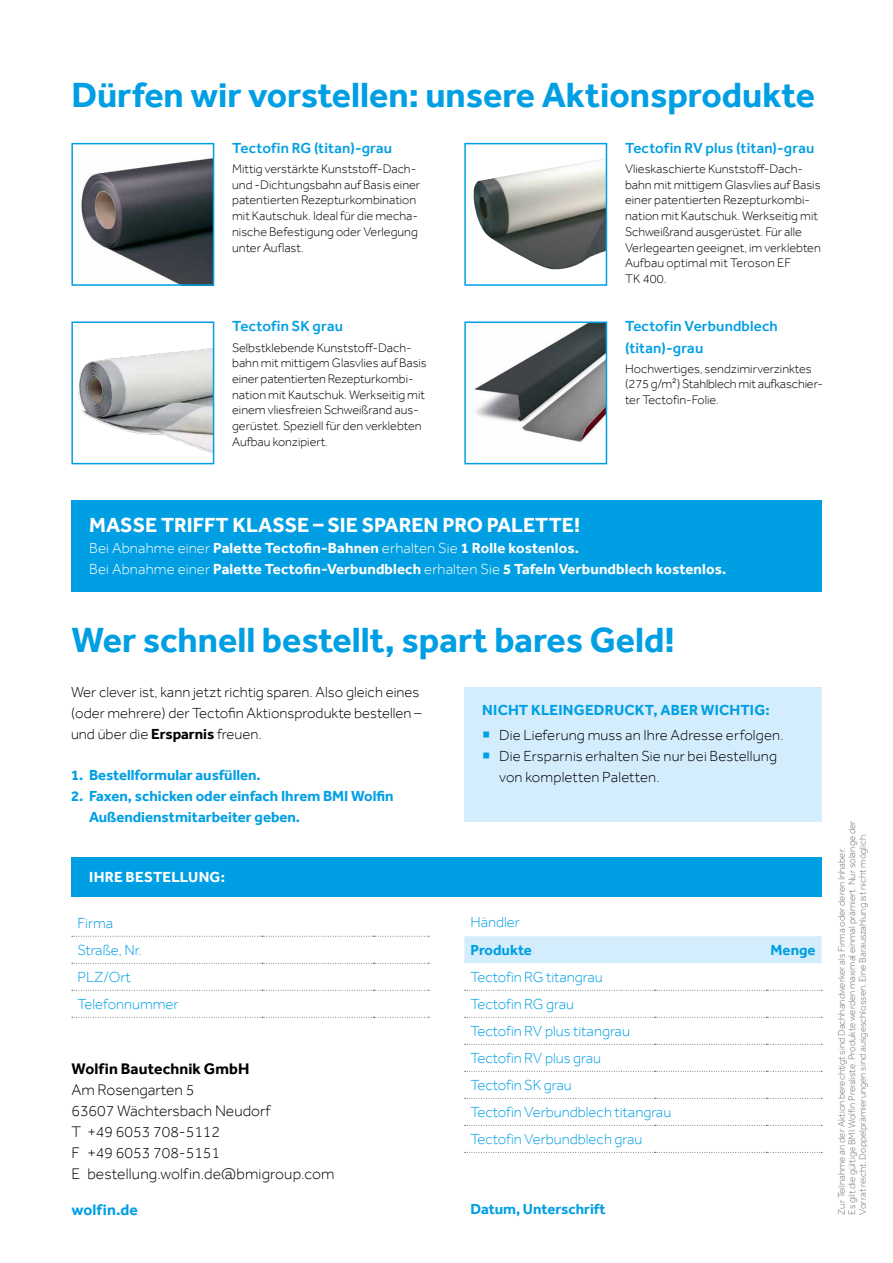
<style>
.page{position:relative;width:893px;height:1263px;background:#fff}
.page>*{position:absolute;margin:0;border:0;box-sizing:border-box;transform-origin:0 0}
.t1{font:700 36px "Effra";color:#009fe3}
.t2{font:700 21px "Effra";color:#fff}
.t3{font:300 15.75px/21px "Effra";color:#000}
.t4{font:700 15.75px "Effra";letter-spacing:.005em;color:#000}
.t5{font:700 15.75px "Effra";letter-spacing:.01em;color:#009fe3}
.t6{font:300 15px/21px "Effra";color:#000}
.t7{font:300 15px/27px "Effra";color:#009fe3}
.t8{font:700 15px/21px "Effra";letter-spacing:.01em;color:#fff}
.t9{font:700 15px/21px "Effra";color:#009fe3}
.t10{font:500 15px/21px "Effra";letter-spacing:.01em;color:#009fe3}
.t11{font:300 12.75px/15.8px "Effra";color:#000}
.t12{font:300 9.75px/10.5px "Effra";color:#706f6f}
.s1{font-weight:300}
.s2{font-weight:700}
.s3{color:#009fe3}
</style>
<div class="page">
<div style="left:71px;top:500px;width:750px;height:92px;background:#009fe3"></div>
<img style="left:81px;top:158px;width:130px;height:125px">
<div style="left:71px;top:143px;width:143px;height:143px;border:2px solid #009fe3"></div>
<img style="left:78px;top:348px;width:133px;height:105px">
<div style="left:71px;top:321px;width:143px;height:143px;border:2px solid #009fe3"></div>
<img style="left:474px;top:324px;width:130px;height:118px">
<div style="left:464px;top:321px;width:143px;height:143px;border:2px solid #009fe3"></div>
<img style="left:473px;top:159px;width:131px;height:111px">
<div style="left:464px;top:143px;width:143px;height:143px;border:2px solid #009fe3"></div>
<div style="left:464px;top:687px;width:357px;height:134px;background:#d4edfc"></div>
<div style="left:464px;top:936px;width:357px;height:27px;background:#d4edfc"></div>
<svg style="left:465px;top:990px;width:357px;height:1px"></svg>
<svg style="left:465px;top:1017px;width:357px;height:1px"></svg>
<svg style="left:465px;top:1044px;width:357px;height:1px"></svg>
<svg style="left:465px;top:1071px;width:357px;height:1px"></svg>
<svg style="left:465px;top:1098px;width:357px;height:1px"></svg>
<svg style="left:465px;top:1125px;width:357px;height:1px"></svg>
<svg style="left:465px;top:1152px;width:357px;height:1px"></svg>
<svg style="left:72px;top:936px;width:357px;height:1px"></svg>
<svg style="left:72px;top:963px;width:357px;height:1px"></svg>
<svg style="left:72px;top:990px;width:357px;height:1px"></svg>
<svg style="left:72px;top:1017px;width:357px;height:1px"></svg>
<div style="left:71px;top:857px;width:750px;height:40px;background:#009fe3"></div>
<h1 class="t1" style="left:71px;top:74px;width:745px">Dürfen wir vorstellen: unsere Aktionsprodukte</h1>
<p class="t10" style="left:232px;top:137px;width:161px">Tectofin RG (titan)-grau</p>
<p class="t11" style="left:232px;top:161px;width:190px">Mittig verstärkte Kunststoff-Dach&shy;und -Dichtungsbahn auf Basis einer patentierten Rezepturkombination mit Kautschuk. Ideal für die mecha&shy;nische Befestigung oder Verlegung unter Auflast.</p>
<p class="t10" style="left:232px;top:316px;width:112px">Tectofin SK grau</p>
<p class="t11" style="left:232px;top:339px;width:196px">Selbstklebende Kunststoff-Dach&shy;bahn mit mittigem Glasvlies auf Basis einer patentierten Rezepturkombi&shy;nation mit Kautschuk. Werkseitig mit einem vliesfreien Schweißrand aus&shy;gerüstet. Speziell für den verklebten Aufbau konzipiert.</p>
<p class="t10" style="left:625px;top:137px;width:191px">Tectofin RV plus (titan)-grau</p>
<p class="t11" style="left:625px;top:161px;width:197px">Vlieskaschierte Kunststoff-Dach&shy;bahn mit mittigem Glasvlies auf Basis einer patentierten Rezepturkombi&shy;nation mit Kautschuk. Werkseitig mit<br>Schweißrand ausgerüstet. Für alle<br>Verlegearten geeignet, im verklebten<br>Aufbau optimal mit Teroson EF<br>TK 400.</p>
<p class="t10" style="left:625px;top:316px;width:154px">Tectofin Verbundblech (titan)-grau</p>
<p class="t11" style="left:625px;top:360px;width:199px">Hochwertiges, sendzimirverzinktes (275 g/m²) Stahlblech mit aufkaschier&shy;ter Tectofin-Folie.</p>
<h2 class="t2" style="left:89px;top:512px;width:492px">MASSE TRIFFT KLASSE – SIE SPAREN PRO PALETTE!</h2>
<p class="t8" style="left:89px;top:537px;width:639px"><span class="s1">Bei Abnahme einer</span> Palette Tectofin-Bahnen <span class="s1">erhalten Sie</span> 1 Rolle kostenlos.<br><span class="s1">Bei Abnahme einer</span> Palette Tectofin-Verbundblech <span class="s1">erhalten Sie</span> 5 Tafeln Verbundblech kostenlos.</p>
<h1 class="t1" style="left:71px;top:618px;width:605px">Wer schnell bestellt, spart bares Geld!</h1>
<p class="t6" style="left:71px;top:682px;width:352px">Wer clever ist, kann jetzt richtig sparen. Also gleich eines (oder mehrere) der Tectofin Aktionsprodukte bestellen – und über die <span class="s2">Ersparnis</span> freuen.</p>
<p class="t9" style="left:71px;top:764px;width:191px">1. Bestellformular ausfüllen.</p>
<p class="t9" style="left:89px;top:785px;width:306px;text-indent:-18px">2. Faxen, schicken oder einfach Ihrem BMI Wolfin<br>Außendienstmitarbeiter geben.</p>
<p class="t8" style="left:89px;top:866px;width:137px">IHRE BESTELLUNG:</p>
<p class="t7" style="left:77px;top:909px;width:103px">Firma<br>Straße, Nr.<br>PLZ/Ort<br>Telefonnummer</p>
<p class="t4" style="left:71px;top:1059px;width:180px">Wolfin Bautechnik GmbH</p>
<p class="t3" style="left:71px;top:1079px;width:265px">Am Rosengarten 5<br>63607 Wächtersbach Neudorf<br>T +49 6053 708-5112<br>F +49 6053 708-5151<br>E bestellung.wolfin.de@bmigroup.com</p>
<p class="t5" style="left:71px;top:1200px;width:68px">wolfin.de</p>
<p class="t9" style="left:482px;top:699px;width:289px">NICHT KLEINGEDRUCKT, ABER WICHTIG:</p>
<p class="t6" style="left:482px;top:725px;width:303px"><span class="s3">○</span> Die Lieferung muss an Ihre Adresse erfolgen.</p>
<p class="t6" style="left:499px;top:746px;width:279px;text-indent:-17px"><span class="s3">○</span> Die Ersparnis erhalten Sie nur bei Bestellung von kompletten Paletten.</p>
<p class="t7" style="left:470px;top:908px;width:51px">Händler</p>
<p class="t9" style="left:470px;top:939px;width:63px">Produkte</p>
<p class="t9" style="left:771px;top:939px;width:46px">Menge</p>
<p class="t7" style="left:470px;top:963px;width:202px">Tectofin RG titangrau<br>Tectofin RG grau<br>Tectofin RV plus titangrau<br>Tectofin RV plus grau<br>Tectofin SK grau<br>Tectofin Verbundblech titangrau<br>Tectofin Verbundblech grau</p>
<p class="t9" style="left:470px;top:1198px;width:137px">Datum, Unterschrift</p>
<p class="t12" style="left:836px;top:1214px;width:395px;rotate:-90deg">Zur Teilnahme an der Aktion berechtigt sind Dachhandwerker als Firma oder deren Inhaber.<br>Es gilt die gültige BMI Wolfin Preisliste. Produkte werden maximal einmal prämiert. Nur solange der<br>Vorrat reicht. Doppelprämierungen sind ausgeschlossen. Eine Barauszahlung ist nicht möglich.</p>
</div>
